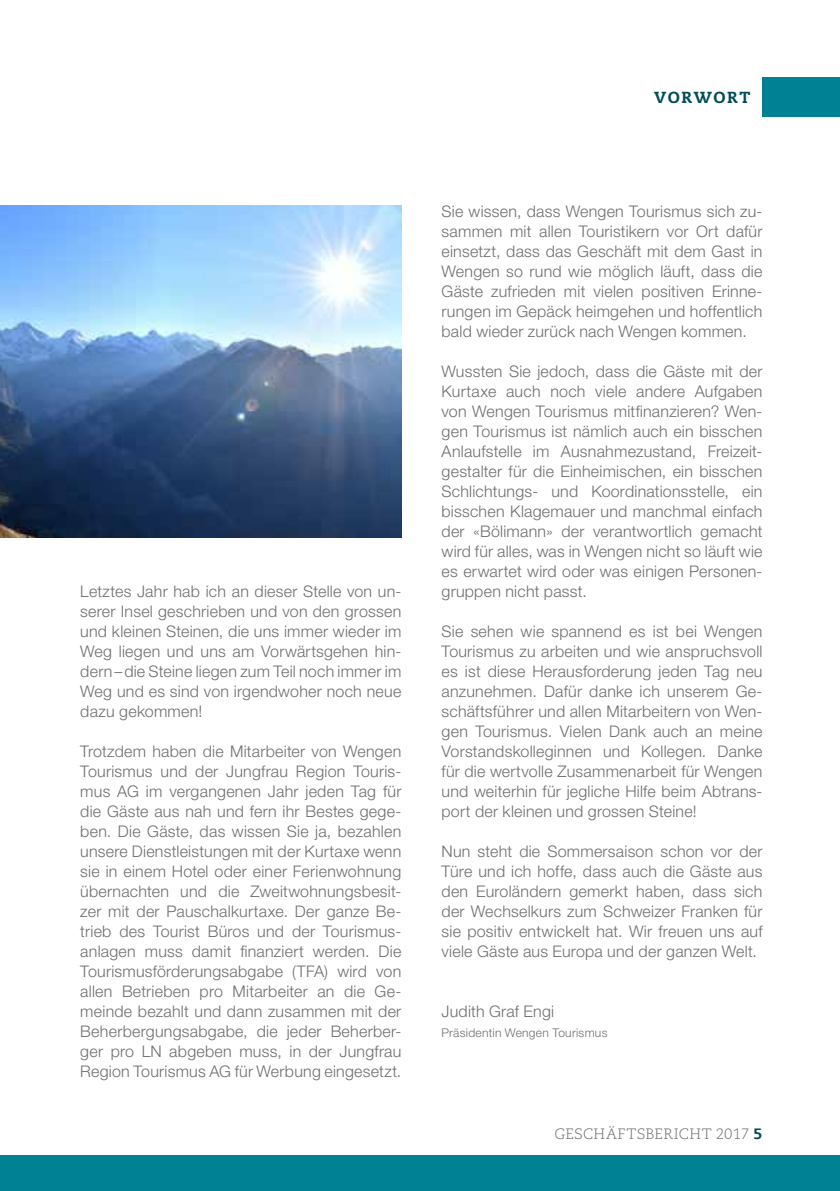
<style>
.page{position:relative;width:840px;height:1191px;background:#fff}
.page>*{position:absolute;margin:0;border:0;box-sizing:border-box;transform-origin:0 0}
.t1{font:300 16px/20px "Helvetica Neue LT Std";letter-spacing:.015em;color:#706f6f;text-align:justify}
.t2{font:800 16px "Caecilia LT Std";letter-spacing:.105em;color:#004c57}
.t3{font:300 15px "Caecilia LT Std";letter-spacing:.02em;color:#706f6f}
.t4{font:300 12px "Helvetica Neue LT Std";letter-spacing:.02em;color:#706f6f}
.s1{font-weight:800;color:#004c57}
</style>
<div class="page">
<div style="left:0;top:1155px;width:839px;height:36px;background:#008295"></div>
<div style="left:762px;top:77px;width:77px;height:40px;background:#008295"></div>
<img style="left:0;top:206px;width:401px;height:331px">
<p class="t2" style="left:653px;top:88px;width:98px">VORWORT</p>
<p class="t1" style="left:80px;top:581px;width:322px">Letztes Jahr hab ich an dieser Stelle von un&shy;serer Insel geschrieben und von den grossen und kleinen Steinen, die uns immer wieder im Weg liegen und uns am Vorwärtsgehen hin&shy;dern–die Steine liegen zum Teil noch immer im Weg und es sind von irgendwoher noch neue dazu gekommen!</p>
<p class="t1" style="left:80px;top:741px;width:322px">Trotzdem haben die Mitarbeiter von Wengen Tourismus und der Jungfrau Region Touris&shy;mus AG im vergangenen Jahr jeden Tag für die Gäste aus nah und fern ihr Bestes gege&shy;ben. Die Gäste, das wissen Sie ja, bezahlen unsere Dienstleistungen mit der Kurtaxe wenn sie in einem Hotel oder einer Ferienwohnung übernachten und die Zweitwohnungsbesit&shy;zer mit der Pauschalkurtaxe. Der ganze Be&shy;trieb des Tourist Büros und der Tourismus&shy;anlagen muss damit finanziert werden. Die Tourismusförderungsabgabe (TFA) wird von allen Betrieben pro Mitarbeiter an die Ge&shy;meinde bezahlt und dann zusammen mit der Beherbergungsabgabe, die jeder Beherber&shy;ger pro LN abgeben muss, in der Jungfrau Region Tourismus AG für Werbung eingesetzt.</p>
<p class="t1" style="left:441px;top:201px;width:322px">Sie wissen, dass Wengen Tourismus sich zu&shy;sammen mit allen Touristikern vor Ort dafür einsetzt, dass das Geschäft mit dem Gast in Wengen so rund wie möglich läuft, dass die Gäste zufrieden mit vielen positiven Erinne&shy;rungen im Gepäck heimgehen und hoffentlich bald wieder zurück nach Wengen kommen.</p>
<p class="t1" style="left:441px;top:361px;width:322px">Wussten Sie jedoch, dass die Gäste mit der Kurtaxe auch noch viele andere Aufgaben von Wengen Tourismus mitfinanzieren? Wen&shy;gen Tourismus ist nämlich auch ein bisschen Anlaufstelle im Ausnahmezustand, Freizeit&shy;gestalter für die Einheimischen, ein bisschen Schlichtungs- und Koordinationsstelle, ein bisschen Klagemauer und manchmal einfach der «Bölimann» der verantwortlich gemacht wird für alles, was in Wengen nicht so läuft wie es erwartet wird oder was einigen Personen&shy;gruppen nicht passt.</p>
<p class="t1" style="left:441px;top:621px;width:322px">Sie sehen wie spannend es ist bei Wengen Tourismus zu arbeiten und wie anspruchsvoll es ist diese Herausforderung jeden Tag neu anzunehmen. Dafür danke ich unserem Ge&shy;schäftsführer und allen Mitarbeitern von Wen&shy;gen Tourismus. Vielen Dank auch an meine Vorstandskolleginnen und Kollegen. Danke für die wertvolle Zusammenarbeit für Wengen und weiterhin für jegliche Hilfe beim Abtrans&shy;port der kleinen und grossen Steine!</p>
<p class="t1" style="left:441px;top:841px;width:322px">Nun steht die Sommersaison schon vor der Türe und ich hoffe, dass auch die Gäste aus den Euroländern gemerkt haben, dass sich der Wechselkurs zum Schweizer Franken für sie positiv entwickelt hat. Wir freuen uns auf viele Gäste aus Europa und der ganzen Welt.</p>
<p class="t1" style="left:441px;top:1001px;width:114px">Judith Graf Engi</p>
<p class="t4" style="left:441px;top:1025px;width:167px">Präsidentin Wengen Tourismus</p>
<p class="t3" style="left:554px;top:1125px;width:209px">GESCHÄFTSBERICHT 2017 <span class="s1">5</span></p>
</div>
